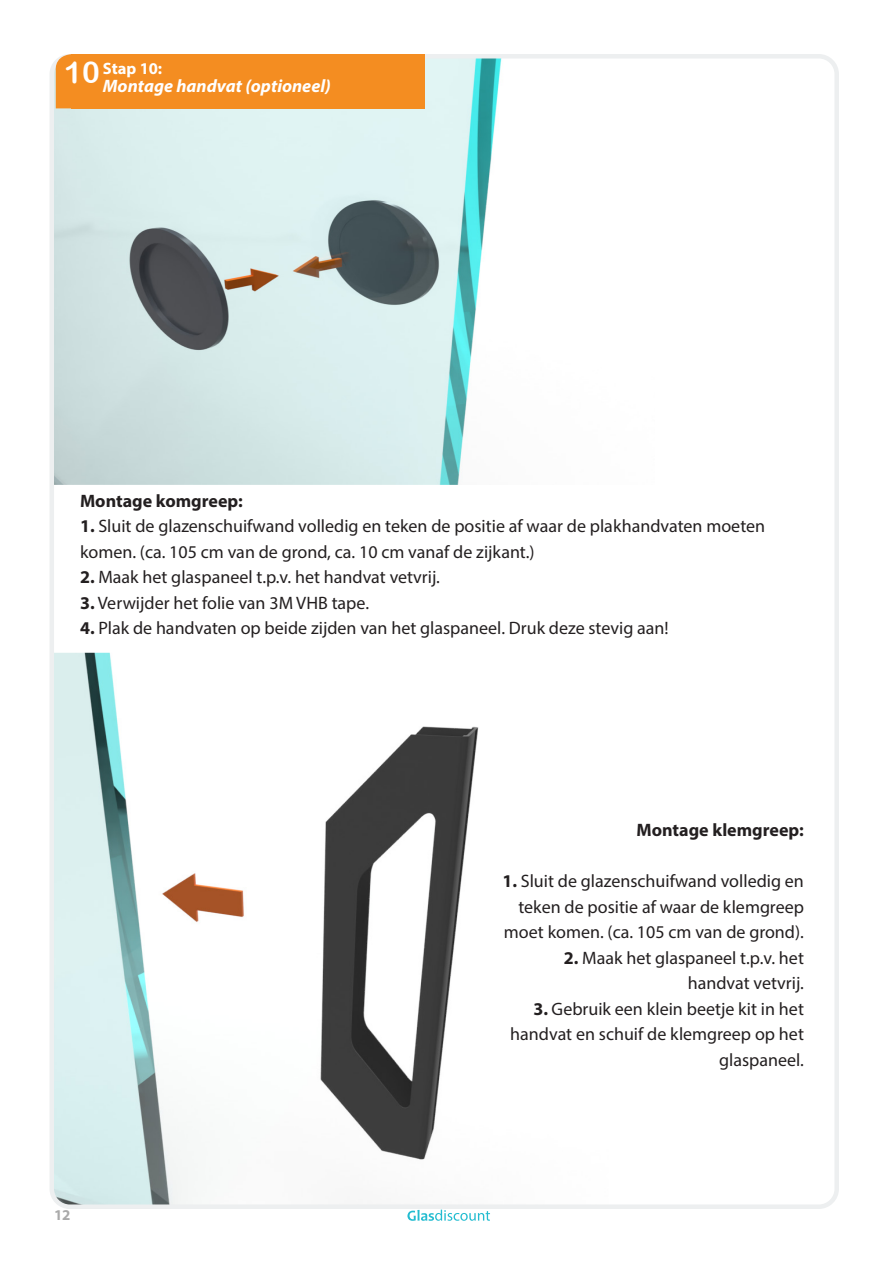
<style>
.page{position:relative;width:893px;height:1263px;background:#fff}
.page>*{position:absolute;margin:0;border:0;box-sizing:border-box;transform-origin:0 0}
.t1{font:30px "Arial Rounded MT Bold";color:#fff}
.t2{font:18px/25.5px "Myriad Pro";color:#231f20;text-align:right}
.t3{font:700 18px "Myriad Pro";color:#231f20}
.t4{font:italic 700 18px "Myriad Pro";color:#fff}
.t5{font:700 16.5px "Myriad Pro";color:#fff}
.t6{font:700 15px "Myriad Pro";color:#aaa}
.s1{font-weight:700}
</style>
<div class="page">
<img style="left:55px;top:653px;width:424px;height:551px">
<img style="left:55px;top:59px;width:447px;height:426px">
<div style="left:71px;top:54px;width:353px;height:55px;background:#f48d21"></div>
<svg style="left:53px;top:54px;width:18px;height:54px"></svg>
<svg style="left:407px;top:1209px;width:83px;height:12px"></svg>
<p class="t1" style="left:64px;top:55px;width:37px">10</p>
<p class="t5" style="left:103px;top:58px;width:61px">Stap 10:</p>
<p class="t4" style="left:103px;top:74px;width:229px">Montage handvat (optioneel)</p>
<p class="t3" style="left:80px;top:489px;width:164px">Montage komgreep:</p>
<p class="t2" style="left:80px;top:513px;width:687px;text-align:left"><span class="s1">1.</span> Sluit de glazenschuifwand volledig en teken de positie af waar de plakhandvaten moeten komen. (ca. 105 cm van de grond, ca. 10 cm vanaf de zijkant.)</p>
<p class="t2" style="left:80px;top:564px;width:361px"><span class="s1">2.</span> Maak het glaspaneel t.p.v. het handvat vetvrij.</p>
<p class="t2" style="left:80px;top:590px;width:291px"><span class="s1">3.</span> Verwijder het folie van 3M VHB tape.</p>
<p class="t2" style="left:80px;top:615px;width:590px"><span class="s1">4.</span> Plak de handvaten op beide zijden van het glaspaneel. Druk deze stevig aan!</p>
<p class="t6" style="left:54px;top:1205px;width:18px">12</p>
<p class="t3" style="left:636px;top:818px;width:169px">Montage klemgreep:</p>
<p class="t2" style="left:502px;top:868px;width:303px"><span class="s1">1.</span> Sluit de glazenschuifwand volledig en teken de positie af waar de klemgreep moet komen. (ca. 105 cm van de grond).</p>
<p class="t2" style="left:564px;top:944px;width:242px"><span class="s1">2.</span> Maak het glaspaneel t.p.v. het</p>
<p class="t2" style="left:688px;top:970px;width:118px">handvat vetvrij.</p>
<p class="t2" style="left:510px;top:995px;width:295px"><span class="s1">3.</span> Gebruik een klein beetje kit in het handvat en schuif de klemgreep op het glaspaneel.</p>
</div>
